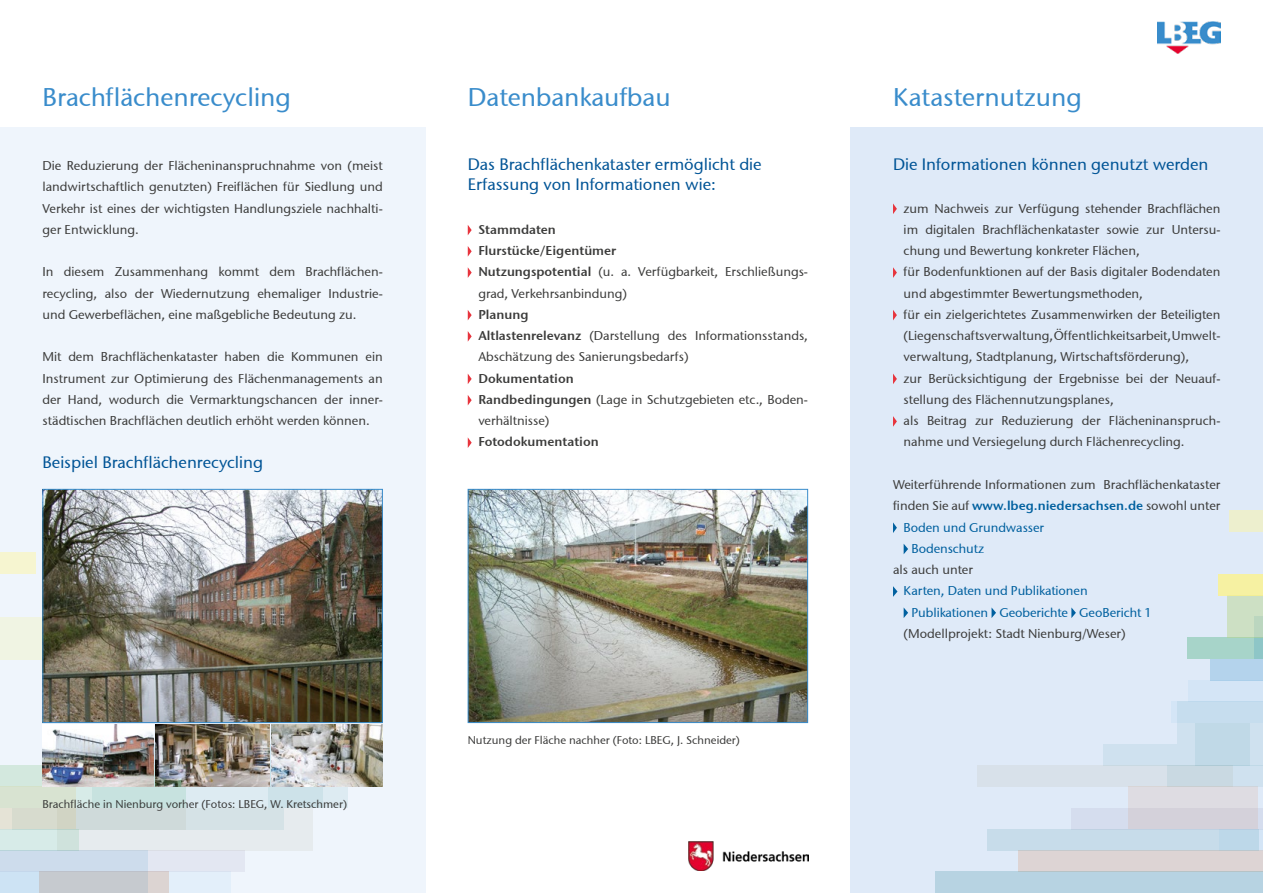
<style>
.page{position:relative;width:1263px;height:893px;background:#fff}
.page>*{position:absolute;margin:0;border:0;box-sizing:border-box;transform-origin:0 0}
.t1{font:25.5px "Stone Sans ITCTT Medium";color:#398ccb}
.t2{font:16.5px/19.8px "Stone Sans ITCTT Medium";color:#005496}
.t3{font:12.75px/21.3px "Stone Sans ITCTT Medium";color:#3c3c3b}
.t4{font:12.75px/21.3px "Stone Sans ITCTT Medium";letter-spacing:-.005em;color:#00609f}
.t5{font:12.75px/21.3px "Stone Sans Semi ITCTT";color:#3c3c3b}
.t6{font:12.75px "Stone Sans Semi ITCTT";color:#00609f}
.t7{font:11.25px "Stone Sans ITCTT Medium";color:#3c3c3b}
.s1{font-family:"Stone Sans Semi ITCTT"}
.s2{font-family:"Stone Sans ITCTT Medium";color:#3c3c3b}
</style>
<div class="page">
<div style="left:0;top:128px;width:425px;height:765px;background:#eff5fc"></div>
<div style="left:850px;top:128px;width:413px;height:765px;background:#dfeaf8"></div>
<div style="left:1018px;top:850px;width:245px;height:22px;background:#ddd4d4"></div>
<div style="left:935px;top:872px;width:328px;height:21px;background:#b7d3e2"></div>
<div style="left:977px;top:765px;width:255px;height:22px;background:#d8e1ea"></div>
<div style="left:1103px;top:744px;width:160px;height:21px;background:#cfe1ef"></div>
<div style="left:1128px;top:787px;width:130px;height:42px;background:#dedce2"></div>
<svg style="left:1258px;top:829px;width:5px;height:21px"></svg>
<div style="left:987px;top:829px;width:271px;height:21px;background:#c7dcea"></div>
<div style="left:1167px;top:765px;width:96px;height:22px;background:linear-gradient(to right,#c7d6dd,#cfe1ee)"></div>
<div style="left:1195px;top:723px;width:55px;height:42px;background:#c0d9e7"></div>
<div style="left:1178px;top:702px;width:85px;height:42px;background:linear-gradient(to right,#c7ddeb,#c4dbe9)"></div>
<div style="left:1171px;top:702px;width:92px;height:21px;background:#c6ddee"></div>
<div style="left:1071px;top:808px;width:192px;height:21px;background:linear-gradient(to right,#d5dcec,#d4ced5)"></div>
<div style="left:1188px;top:680px;width:75px;height:22px;background:#d4e5f6"></div>
<div style="left:1229px;top:510px;width:34px;height:21px;background:#edefce"></div>
<div style="left:1211px;top:659px;width:52px;height:21px;background:#b4d3ec"></div>
<div style="left:1187px;top:638px;width:76px;height:21px;background:#a7d4c9"></div>
<div style="left:1254px;top:617px;width:9px;height:42px;background:#8ec6c7"></div>
<div style="left:1227px;top:595px;width:36px;height:43px;background:linear-gradient(to right,#d0e2c5,#c6dcc2)"></div>
<div style="left:1218px;top:574px;width:45px;height:21px;background:#f6f1a2"></div>
<div style="left:58px;top:808px;width:255px;height:42px;background:#e6ebee"></div>
<div style="left:92px;top:787px;width:255px;height:21px;background:#ddebf2"></div>
<svg style="left:147px;top:872px;width:84px;height:21px;fill:#e3effa"></svg>
<div style="left:12px;top:808px;width:271px;height:21px;background:#d5e2e6"></div>
<div style="left:268px;top:765px;width:55px;height:43px;background:#cde2e9"></div>
<svg style="left:154px;top:744px;width:117px;height:21px"></svg>
<div style="left:0;top:850px;width:245px;height:22px;background:#e3e7f2"></div>
<svg style="left:176px;top:723px;width:86px;height:2px"></svg>
<svg style="left:75px;top:765px;width:110px;height:43px;fill:#c7e2df"></svg>
<div style="left:0;top:808px;width:185px;height:21px;background:#cfdada"></div>
<svg style="left:0;top:850px;width:147px;height:43px;fill:#cddcec"></svg>
<div style="left:0;top:787px;width:75px;height:42px;background:linear-gradient(to right,#dce2d3,#d4dbcb)"></div>
<div style="left:0;top:553px;width:36px;height:21px;background:#f6f5d0"></div>
<div style="left:0;top:829px;width:79px;height:21px;background:#d7ebe8"></div>
<div style="left:0;top:617px;width:42px;height:43px;background:#f0f4e3"></div>
<div style="left:0;top:765px;width:133px;height:22px;background:#d3e8de"></div>
<img style="left:43px;top:725px;width:111px;height:62px">
<img style="left:156px;top:725px;width:113px;height:62px">
<img style="left:271px;top:725px;width:112px;height:62px">
<img style="left:1158px;top:21px;width:62px;height:33px">
<img style="left:689px;top:842px;width:119px;height:29px">
<svg style="left:893px;top:203px;width:4px;height:11px"></svg>
<svg style="left:893px;top:267px;width:4px;height:11px"></svg>
<svg style="left:893px;top:310px;width:4px;height:10px"></svg>
<svg style="left:893px;top:374px;width:4px;height:10px"></svg>
<svg style="left:893px;top:416px;width:4px;height:11px"></svg>
<svg style="left:893px;top:522px;width:4px;height:11px"></svg>
<svg style="left:904px;top:544px;width:4px;height:10px"></svg>
<svg style="left:893px;top:586px;width:4px;height:11px"></svg>
<svg style="left:904px;top:608px;width:4px;height:10px"></svg>
<svg style="left:991px;top:607px;width:5px;height:11px"></svg>
<svg style="left:1071px;top:607px;width:5px;height:11px"></svg>
<svg style="left:468px;top:225px;width:4px;height:10px"></svg>
<svg style="left:468px;top:246px;width:4px;height:10px"></svg>
<svg style="left:468px;top:267px;width:4px;height:11px"></svg>
<svg style="left:468px;top:310px;width:4px;height:10px"></svg>
<svg style="left:468px;top:331px;width:4px;height:11px"></svg>
<svg style="left:468px;top:374px;width:4px;height:10px"></svg>
<svg style="left:468px;top:395px;width:4px;height:10px"></svg>
<svg style="left:468px;top:438px;width:4px;height:10px"></svg>
<img style="left:45px;top:491px;width:336px;height:230px">
<div style="left:43px;top:489px;width:340px;height:234px;border:1px solid #398ccb"></div>
<img style="left:470px;top:491px;width:336px;height:230px">
<div style="left:468px;top:489px;width:340px;height:234px;border:1px solid #398ccb"></div>
<h1 class="t1" style="left:43px;top:82px;width:250px">Brachflächenrecycling</h1>
<h1 class="t1" style="left:468px;top:82px;width:204px">Datenbankaufbau</h1>
<p class="t3" style="left:43px;top:155px;width:342px;text-align:justify">Die Reduzierung der Flächeninanspruchnahme von (meist landwirtschaftlich genutzten) Freiflächen für Siedlung und Verkehr ist eines der wichtigsten Handlungsziele nachhalti&shy;ger Entwicklung.</p>
<p class="t3" style="left:43px;top:261px;width:342px;text-align:justify">In diesem Zusammenhang kommt dem Brachflächen&shy;recycling, also der Wiedernutzung ehemaliger Industrie&shy;und Gewerbeflächen, eine maßgebliche Bedeutung zu.</p>
<p class="t3" style="left:43px;top:346px;width:342px;text-align:justify">Mit dem Brachflächenkataster haben die Kommunen ein Instrument zur Optimierung des Flächenmanagements an der Hand, wodurch die Vermarktungschancen der inner&shy;städtischen Brachflächen deutlich erhöht werden können.</p>
<p class="t2" style="left:43px;top:452px;width:222px">Beispiel Brachflächenrecycling</p>
<p class="t2" style="left:468px;top:154px;width:295px">Das Brachflächenkataster ermöglicht die<br>Erfassung von Informationen wie:</p>
<p class="t5" style="left:478px;top:219px;width:139px">Stammdaten<br>Flurstücke/Eigentümer</p>
<p class="t3" style="left:478px;top:261px;width:331px"><span class="s1">Nutzungspotential</span> (u. a. Verfügbarkeit, Erschließungs&shy;grad, Verkehrsanbindung)</p>
<p class="t5" style="left:478px;top:304px;width:52px">Planung</p>
<p class="t3" style="left:478px;top:325px;width:331px"><span class="s1">Altlastenrelevanz</span> (Darstellung des Informationsstands,<br>Abschätzung des Sanierungsbedarfs)</p>
<p class="t5" style="left:478px;top:367px;width:97px">Dokumentation</p>
<p class="t3" style="left:478px;top:389px;width:331px"><span class="s1">Randbedingungen</span> (Lage in Schutzgebieten etc., Boden&shy;verhältnisse)</p>
<p class="t5" style="left:478px;top:431px;width:122px">Fotodokumentation</p>
<p class="t7" style="left:43px;top:797px;width:306px">Brachfläche in Nienburg vorher (Fotos: LBEG, W. Kretschmer)</p>
<p class="t7" style="left:468px;top:733px;width:274px">Nutzung der Fläche nachher (Foto: LBEG, J. Schneider)</p>
<h1 class="t1" style="left:893px;top:82px;width:190px">Katasternutzung</h1>
<p class="t2" style="left:893px;top:154px;width:317px">Die Informationen können genutzt werden</p>
<p class="t3" style="left:904px;top:197px;width:318px">zum Nachweis zur Verfügung stehender Brachflächen im digitalen Brachflächenkataster sowie zur Untersu&shy;chung und Bewertung konkreter Flächen,<br>für Bodenfunktionen auf der Basis digitaler Bodendaten und abgestimmter Bewertungsmethoden,<br>für ein zielgerichtetes Zusammenwirken der Beteiligten (Liegenschaftsverwaltung, Öffentlichkeitsarbeit, Umwelt&shy;verwaltung, Stadtplanung, Wirtschaftsförderung),<br>zur Berücksichtigung der Ergebnisse bei der Neuauf&shy;stellung des Flächennutzungsplanes,<br>als Beitrag zur Reduzierung der Flächeninanspruch&shy;nahme und Versiegelung durch Flächenrecycling.</p>
<p class="t3" style="left:893px;top:474px;width:329px">Weiterführende Informationen zum Brachflächenkataster</p>
<p class="t6" style="left:893px;top:498px;width:329px"><span class="s2">finden Sie auf</span> www.lbeg.niedersachsen.de <span class="s2">sowohl unter</span></p>
<p class="t4" style="left:911px;top:516px;width:134px;text-indent:-8px">Boden und Grundwasser<br>Bodenschutz</p>
<p class="t3" style="left:893px;top:559px;width:81px">als auch unter</p>
<p class="t4" style="left:911px;top:580px;width:242px;text-indent:-8px">Karten, Daten und Publikationen<br>Publikationen Geoberichte GeoBericht 1</p>
<p class="t3" style="left:904px;top:623px;width:223px">(Modellprojekt: Stadt Nienburg/Weser)</p>
</div>
